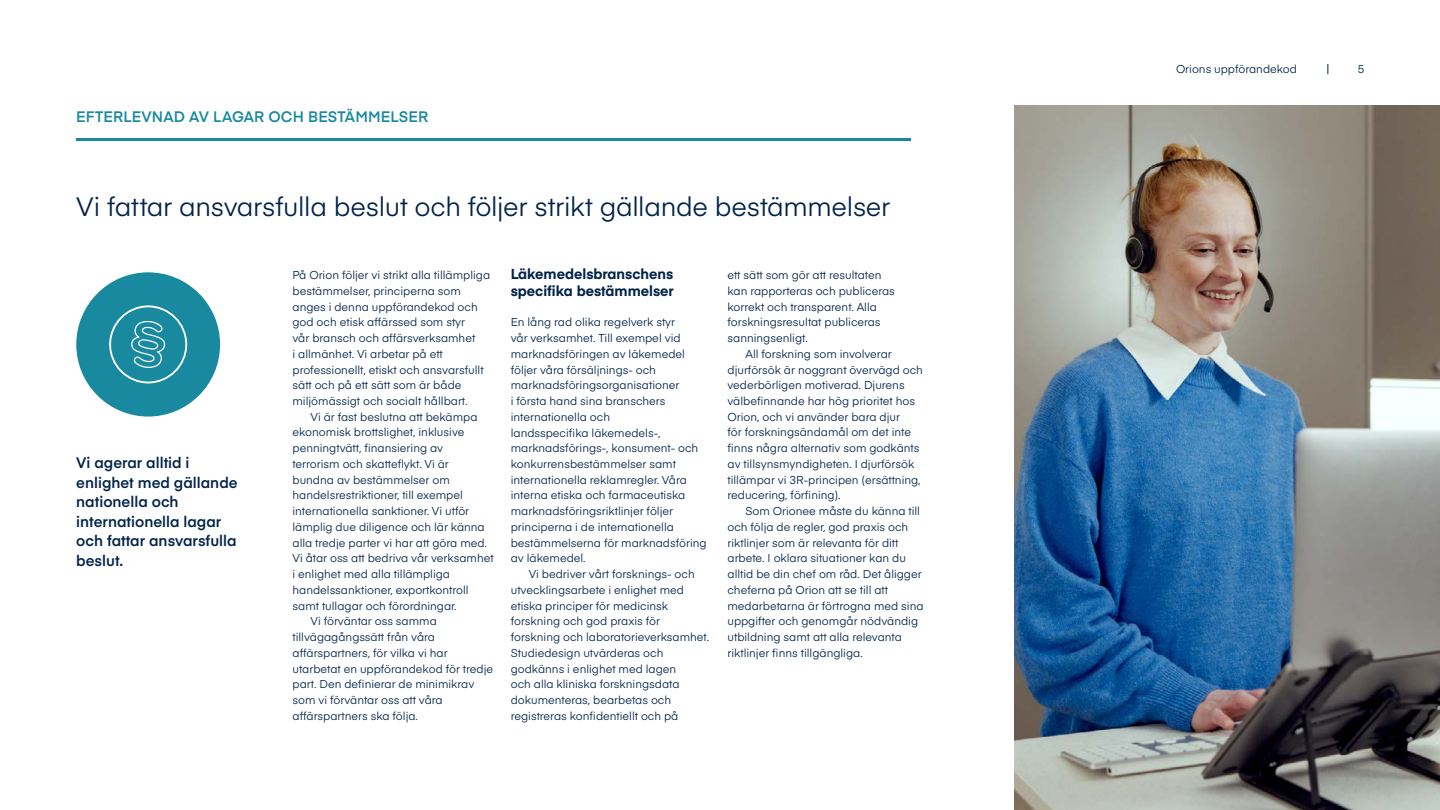
<style>
.page{position:relative;width:1440px;height:810px;background:#fff}
.page>*{position:absolute;margin:0;border:0;box-sizing:border-box;transform-origin:0 0}
.t1{font:26.25px "Eina 03";letter-spacing:-.01em;color:#00234a}
.t2{font:600 15px/19.5px "Eina 03";color:#00234a}
.t3{font:600 15px "Eina 03";letter-spacing:.01em;color:#19899f}
.t4{font:700 14.25px/16.5px "Eina 03";color:#00234a}
.t5{font:11.25px/15.8px "Eina 03";color:#00234a}
</style>
<div class="page">
<div style="left:76px;top:272px;width:144px;height:145px;background:#19899f;border-radius:50%"></div>
<div style="left:109px;top:305px;width:78px;height:78px;border:2px solid #fff;border-radius:50%"></div>
<svg style="left:131px;top:321px;width:35px;height:47px"></svg>
<hr style="left:76px;top:138px;width:835px;height:3px;background:#19899f">
<img style="left:1015px;top:106px;width:425px;height:704px">
<h2 class="t3" style="left:76px;top:105px;width:354px">EFTERLEVNAD AV LAGAR OCH BESTÄMMELSER</h2>
<h1 class="t1" style="left:76px;top:187px;width:816px">Vi fattar ansvarsfulla beslut och följer strikt gällande bestämmelser</h1>
<h2 class="t2" style="left:76px;top:452px;width:163px">Vi agerar alltid i enlighet med gällande nationella och internationella lagar och fattar ansvarsfulla beslut.</h2>
<p class="t5" style="left:292px;top:266px;width:199px">På Orion följer vi strikt alla tillämpliga bestämmelser, principerna som anges i denna uppförandekod och god och etisk affärssed som styr<br>vår bransch och affärsverksamhet<br>i allmänhet. Vi arbetar på ett professionellt, etiskt och ansvarsfullt sätt och på ett sätt som är både miljömässigt och socialt hållbart.</p>
<p class="t5" style="left:310px;top:408px;width:169px">Vi är fast beslutna att bekämpa</p>
<p class="t5" style="left:292px;top:424px;width:173px">ekonomisk brottslighet, inklusive</p>
<p class="t5" style="left:292px;top:440px;width:152px">penningtvätt, finansiering av</p>
<p class="t5" style="left:292px;top:455px;width:158px">terrorism och skatteflykt. Vi är</p>
<p class="t5" style="left:292px;top:471px;width:159px">bundna av bestämmelser om</p>
<p class="t5" style="left:292px;top:487px;width:172px">handelsrestriktioner, till exempel</p>
<p class="t5" style="left:292px;top:503px;width:178px">internationella sanktioner. Vi utför</p>
<p class="t5" style="left:292px;top:518px;width:194px">lämplig due diligence och lär känna</p>
<p class="t5" style="left:292px;top:534px;width:196px">alla tredje parter vi har att göra med.</p>
<p class="t5" style="left:292px;top:550px;width:203px">Vi åtar oss att bedriva vår verksamhet</p>
<p class="t5" style="left:292px;top:566px;width:159px">i enlighet med alla tillämpliga</p>
<p class="t5" style="left:292px;top:581px;width:178px">handelssanktioner, exportkontroll</p>
<p class="t5" style="left:292px;top:597px;width:166px">samt tullagar och förordningar.</p>
<p class="t5" style="left:310px;top:613px;width:128px">Vi förväntar oss samma</p>
<p class="t5" style="left:292px;top:629px;width:144px">tillvägagångssätt från våra</p>
<p class="t5" style="left:292px;top:644px;width:157px">affärspartners, för vilka vi har</p>
<p class="t5" style="left:292px;top:660px;width:202px">utarbetat en uppförandekod för tredje</p>
<p class="t5" style="left:292px;top:676px;width:183px">part. Den definierar de minimikrav</p>
<p class="t5" style="left:292px;top:692px;width:152px">som vi förväntar oss att våra</p>
<p class="t5" style="left:292px;top:707px;width:127px">affärspartners ska följa.</p>
<p class="t4" style="left:511px;top:265px;width:165px">Läkemedelsbranschens specifika bestämmelser</p>
<p class="t5" style="left:511px;top:314px;width:197px">En lång rad olika regelverk styr<br>vår verksamhet. Till exempel vid marknadsföringen av läkemedel följer våra försäljnings- och marknadsföringsorganisationer<br>i första hand sina branschers internationella och<br>landsspecifika läkemedels-, marknadsförings-, konsument- och konkurrensbestämmelser samt internationella reklamregler. Våra interna etiska och farmaceutiska marknadsföringsriktlinjer följer principerna i de internationella bestämmelserna för marknadsföring av läkemedel.</p>
<p class="t5" style="left:511px;top:566px;width:200px;text-indent:18px">Vi bedriver vårt forsknings- och utvecklingsarbete i enlighet med etiska principer för medicinsk forskning och god praxis för forskning och laboratorieverksamhet.<br>Studiedesign utvärderas och godkänns i enlighet med lagen<br>och alla kliniska forskningsdata dokumenteras, bearbetas och registreras konfidentiellt och på</p>
<p class="t5" style="left:728px;top:266px;width:169px">ett sätt som gör att resultaten kan rapporteras och publiceras korrekt och transparent. Alla forskningsresultat publiceras sanningsenligt.</p>
<p class="t5" style="left:728px;top:345px;width:197px;text-indent:18px">All forskning som involverar djurförsök är noggrant övervägd och vederbörligen motiverad. Djurens välbefinnande har hög prioritet hos Orion, och vi använder bara djur<br>för forskningsändamål om det inte finns några alternativ som godkänts av tillsynsmyndigheten. I djurförsök tillämpar vi 3R-principen (ersättning, reducering, förfining).</p>
<p class="t5" style="left:728px;top:503px;width:198px;text-indent:18px">Som Orionee måste du känna till och följa de regler, god praxis och riktlinjer som är relevanta för ditt arbete. I oklara situationer kan du alltid be din chef om råd. Det åligger cheferna på Orion att se till att medarbetarna är förtrogna med sina uppgifter och genomgår nödvändig utbildning samt att alla relevanta riktlinjer finns tillgängliga.</p>
<p class="t5" style="left:1176px;top:61px;width:123px">Orions uppförandekod</p>
<p class="t5" style="left:1358px;top:61px;width:8px">5</p>
</div>
